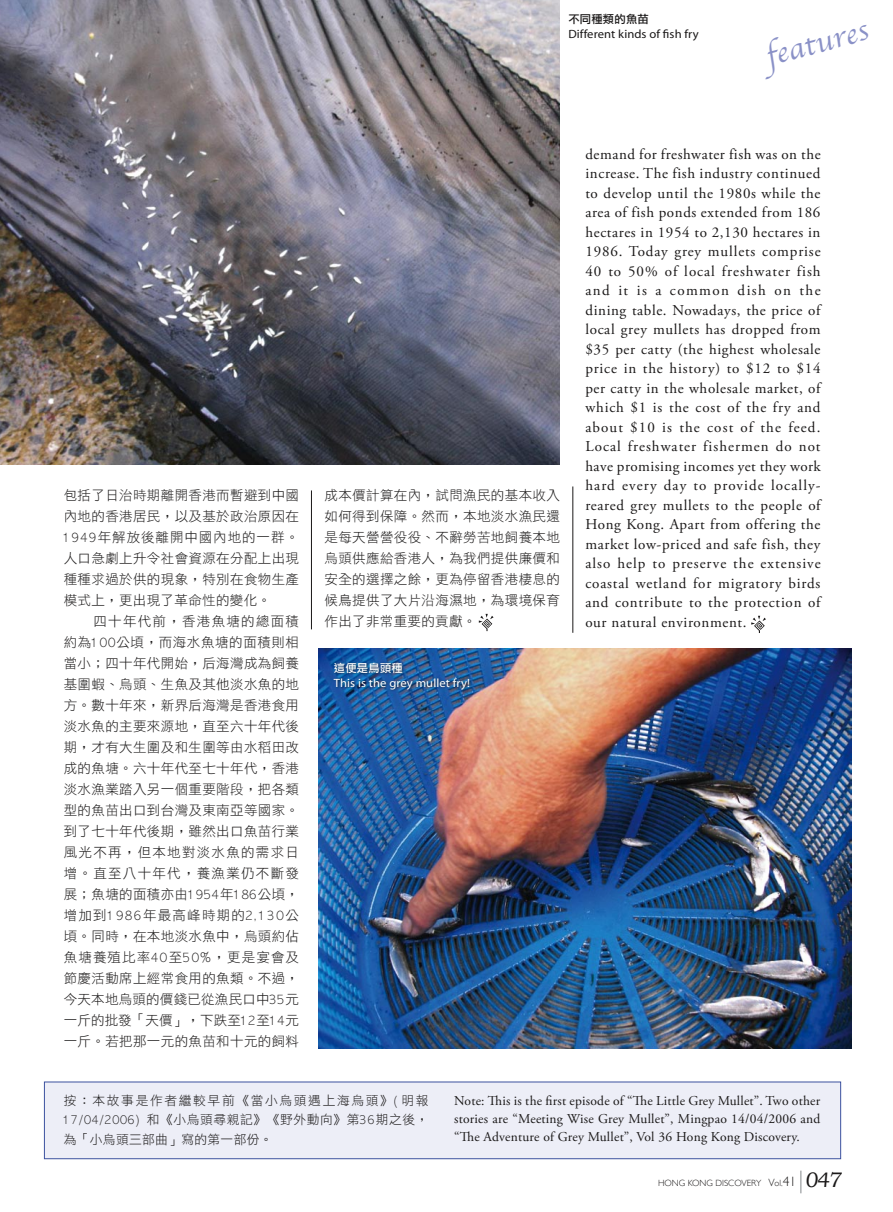
<style>
.page{position:relative;width:893px;height:1212px;background:#fff}
.page>*{position:absolute;margin:0;border:0;box-sizing:border-box;transform-origin:0 0}
.Caption_E{font:30px "Apple Chancery";color:#8a91c7;scale:1.05 1}
.t1{font:21px "Bookman Old Style";color:#1a1818}
.Body_Text_E__10_13{font:15px/19.5px "Adobe Garamond Pro";letter-spacing:.05em;color:#1a1818;text-align:justify}
.Body_Text_C__9_14{font:13.5px/21px "DF Li Hei Lt HK BF";letter-spacing:.025em;color:#1a1818;text-align:justify}
.Body_Text_E__10_13-2{font:13.5px/18px "Adobe Garamond Pro";letter-spacing:.015em;color:#1a1818;text-align:justify}
.Body_Text_C__9_14-2{font:12.75px/19.5px "DF Li Hei Lt HK BF";letter-spacing:.045em;color:#1a1818;text-align:justify}
.Caption_E-2{font:12px "Myriad";letter-spacing:.005em;color:#1a1818;scale:1.05 1}
.Caption_E-3{font:12px "Myriad";letter-spacing:.005em;color:#fff;scale:1.05 1}
.Caption_C{font:11.25px "DF Li Hei Md HK BF";letter-spacing:.025em;color:#1a1818}
.Caption_C-2{font:11.25px "DF Li Hei Md HK BF";letter-spacing:.025em;color:#fff}
.t2{font:300 9px "Gill Sans";color:#1a1818}
.s1{font-size:10.5px}
.s2{font-size:13.5px}
</style>
<div class="page">
<hr style="left:311px;top:490px;width:1px;height:139px;background:#1a1818">
<hr style="left:573px;top:486px;width:1px;height:147px;background:#1a1818">
<hr style="left:800px;top:1170px;width:2px;height:23px;background:#adb0b2">
<div style="left:44px;top:1081px;width:797px;height:78px;background:#edeef7"></div>
<img style="left:319px;top:649px;width:533px;height:399px">
<img style="left:0;top:0;width:560px;height:465px">
<div style="left:332px;top:660px;width:141px;height:33px;background:#1a1818;opacity:.75"></div>
<svg style="left:751px;top:616px;width:15px;height:17px"></svg>
<svg style="left:479px;top:614px;width:15px;height:17px"></svg>
<p class="Caption_C" style="left:568px;top:13px;width:82px">不同種類的魚苗</p>
<p class="Caption_E-2" style="left:568px;top:28px;width:126px">Different kinds of fish fry</p>
<p class="Caption_E" style="left:760px;top:33px;width:101px;rotate:-15deg">features</p>
<p class="Body_Text_C__9_14" style="left:64px;top:485px;width:237px">包括了日治時期離開香港而暫避到中國內地的香港居民，以及基於政治原因在1949年解放後離開中國內地的一群。人口急劇上升令社會資源在分配上出現種種求過於供的現象，特別在食物生產模式上，更出現了革命性的變化。</p>
<p class="Body_Text_C__9_14" style="left:64px;top:611px;width:237px;text-indent:30px">四十年代前，香港魚塘的總面積約為100公頃，而海水魚塘的面積則相當小；四十年代開始，后海灣成為飼養基圍蝦、烏頭、生魚及其他淡水魚的地方。數十年來，新界后海灣是香港食用淡水魚的主要來源地，直至六十年代後期，才有大生圍及和生圍等由水稻田改成的魚塘。六十年代至七十年代，香港淡水漁業踏入另一個重要階段，把各類型的魚苗出口到台灣及東南亞等國家。到了七十年代後期，雖然出口魚苗行業風光不再，但本地對淡水魚的需求日增。直至八十年代，養漁業仍不斷發展；魚塘的面積亦由1954年186公頃，增加到1986年最高峰時期的2,130公頃。同時，在本地淡水魚中，烏頭約佔魚塘養殖比率40至50%，更是宴會及節慶活動席上經常食用的魚類。不過，今天本地烏頭的價錢已從漁民口中35元一斤的批發「天價」，下跌至12至14元一斤。若把那一元的魚苗和十元的飼料</p>
<p class="Body_Text_C__9_14" style="left:325px;top:485px;width:237px">成本價計算在內，試問漁民的基本收入如何得到保障。然而，本地淡水漁民還是每天營營役役、不辭勞苦地飼養本地烏頭供應給香港人，為我們提供廉價和安全的選擇之餘，更為停留香港棲息的候鳥提供了大片沿海濕地，為環境保育作出了非常重要的貢獻。</p>
<p class="Caption_C-2" style="left:334px;top:662px;width:70px">這便是鳥頭種</p>
<p class="Caption_E-3" style="left:334px;top:677px;width:131px">This is the grey mullet fry!</p>
<p class="Body_Text_E__10_13" style="left:585px;top:145px;width:237px">demand for freshwater fish was on the increase. The fish industry continued to develop until the 1980s while the area of fish ponds extended from 186 hectares in 1954 to 2,130 hectares in 1986. Today grey mullets comprise 40 to 50% of local freshwater fish and it is a common dish on the dining table. Nowadays, the price of local grey mullets has dropped from $35 per catty (the highest wholesale price in the history) to $12 to $14 per catty in the wholesale market, of which $1 is the cost of the fry and about $10 is the cost of the feed.<br>Local freshwater fishermen do not have promising incomes yet they work hard every day to provide locally&shy;reared grey mullets to the people of Hong Kong. Apart from offering the market low-priced and safe fish, they also help to preserve the extensive coastal wetland for migratory birds and contribute to the protection of our natural environment.</p>
<p class="Body_Text_C__9_14-2" style="left:64px;top:1091px;width:366px">按：本故事是作者繼較早前《當小烏頭遇上海烏頭》(明報17/04/2006) 和《小烏頭尋親記》《野外動向》第36期之後，為「小烏頭三部曲」寫的第一部份。</p>
<p class="Body_Text_E__10_13-2" style="left:454px;top:1092px;width:368px">Note: This is the first episode of “The Little Grey Mullet”. Two other stories are “Meeting Wise Grey Mullet”, Mingpao 14/04/2006 and “The Adventure of Grey Mullet”, Vol 36 Hong Kong Discovery.</p>
<p class="t2" style="left:658px;top:1178px;width:140px">HONG KONG DISCOVERY <span class="s1">V</span>ol.<span class="s2">41</span></p>
<p class="t1" style="left:805px;top:1168px;width:41px">047</p>
</div>
